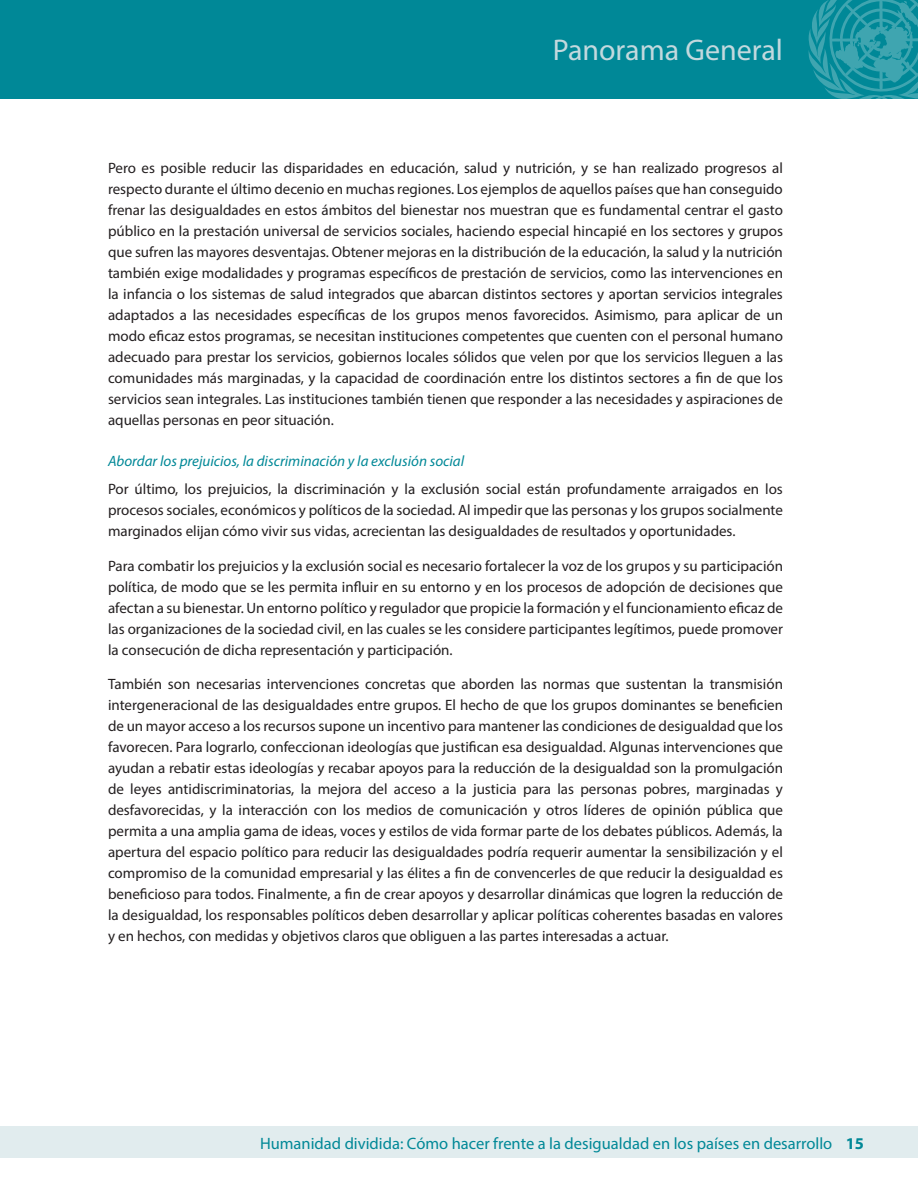
<style>
.page{position:relative;width:918px;height:1188px;background:#fff}
.page>*{position:absolute;margin:0;border:0;box-sizing:border-box;transform-origin:0 0}
.t1{font:30px "Myriad Pro";color:#c3d9de}
.t2{font:16.5px "Myriad Pro";color:#008897}
.t3{font:15px/21px "Myriad Pro";color:#231f20;text-align:justify}
.t4{font:italic 15px "Myriad Pro";color:#008897}
.s1{font-weight:700}
</style>
<div class="page">
<div style="left:0;top:1127px;width:918px;height:31px;background:#e1ecee"></div>
<div style="left:0;top:0;width:918px;height:99px;background:#008897"></div>
<svg style="left:808px;top:0;width:110px;height:99px"></svg>
<h1 class="t1" style="left:553px;top:31px;width:232px">Panorama General</h1>
<p class="t3" style="left:108px;top:157px;width:677px">Pero es posible reducir las disparidades en educación, salud y nutrición, y se han realizado progresos al respecto durante el último decenio en muchas regiones. Los ejemplos de aquellos países que han conseguido frenar las desigualdades en estos ámbitos del bienestar nos muestran que es fundamental centrar el gasto público en la prestación universal de servicios sociales, haciendo especial hincapié en los sectores y grupos que sufren las mayores desventajas. Obtener mejoras en la distribución de la educación, la salud y la nutrición también exige modalidades y programas específicos de prestación de servicios, como las intervenciones en la infancia o los sistemas de salud integrados que abarcan distintos sectores y aportan servicios integrales adaptados a las necesidades específicas de los grupos menos favorecidos. Asimismo, para aplicar de un modo eficaz estos programas, se necesitan instituciones competentes que cuenten con el personal humano adecuado para prestar los servicios, gobiernos locales sólidos que velen por que los servicios lleguen a las comunidades más marginadas, y la capacidad de coordinación entre los distintos sectores a fin de que los servicios sean integrales. Las instituciones también tienen que responder a las necesidades y aspiraciones de aquellas personas en peor situación.</p>
<p class="t4" style="left:108px;top:452px;width:358px">Abordar los prejuicios, la discriminación y la exclusión social</p>
<p class="t3" style="left:108px;top:478px;width:677px">Por último, los prejuicios, la discriminación y la exclusión social están profundamente arraigados en los procesos sociales, económicos y políticos de la sociedad. Al impedir que las personas y los grupos socialmente marginados elijan cómo vivir sus vidas, acrecientan las desigualdades de resultados y oportunidades.</p>
<p class="t3" style="left:108px;top:555px;width:677px">Para combatir los prejuicios y la exclusión social es necesario fortalecer la voz de los grupos y su participación política, de modo que se les permita influir en su entorno y en los procesos de adopción de decisiones que afectan a su bienestar. Un entorno político y regulador que propicie la formación y el funcionamiento eficaz de las organizaciones de la sociedad civil, en las cuales se les considere participantes legítimos, puede promover la consecución de dicha representación y participación.</p>
<p class="t3" style="left:108px;top:673px;width:677px">También son necesarias intervenciones concretas que aborden las normas que sustentan la transmisión intergeneracional de las desigualdades entre grupos. El hecho de que los grupos dominantes se beneficien de un mayor acceso a los recursos supone un incentivo para mantener las condiciones de desigualdad que los favorecen. Para lograrlo, confeccionan ideologías que justifican esa desigualdad. Algunas intervenciones que ayudan a rebatir estas ideologías y recabar apoyos para la reducción de la desigualdad son la promulgación de leyes antidiscriminatorias, la mejora del acceso a la justicia para las personas pobres, marginadas y desfavorecidas, y la interacción con los medios de comunicación y otros líderes de opinión pública que permita a una amplia gama de ideas, voces y estilos de vida formar parte de los debates públicos. Además, la apertura del espacio político para reducir las desigualdades podría requerir aumentar la sensibilización y el compromiso de la comunidad empresarial y las élites a fin de convencerles de que reducir la desigualdad es beneficioso para todos. Finalmente, a fin de crear apoyos y desarrollar dinámicas que logren la reducción de la desigualdad, los responsables políticos deben desarrollar y aplicar políticas coherentes basadas en valores y en hechos, con medidas y objetivos claros que obliguen a las partes interesadas a actuar.</p>
<p class="t2" style="left:260px;top:1133px;width:605px">Humanidad dividida: Cómo hacer frente a la desigualdad en los países en desarrollo <span class="s1">15</span></p>
</div>
